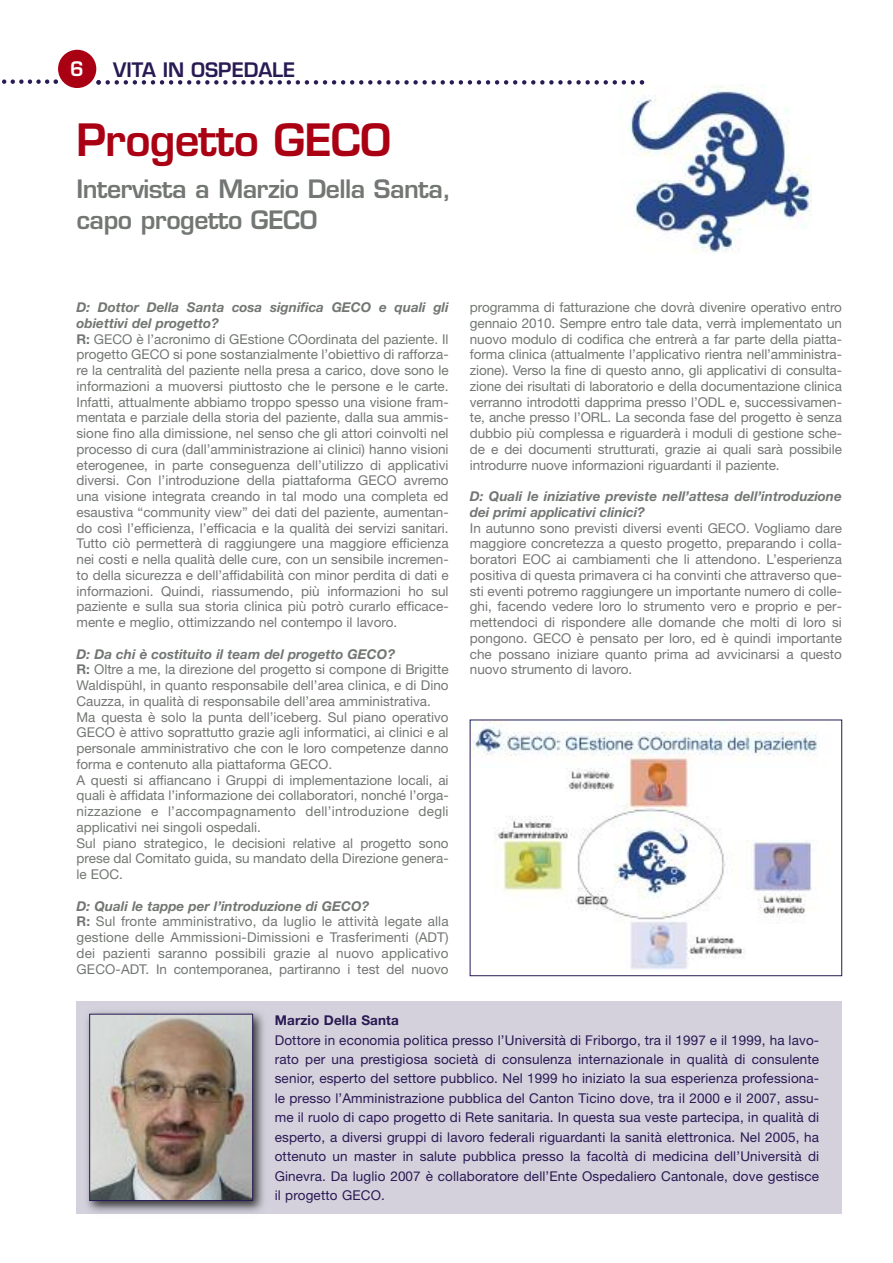
<style>
.page{position:relative;width:893px;height:1263px;background:#fff}
.page>*{position:absolute;margin:0;border:0;box-sizing:border-box;transform-origin:0 0}
.t1{font:600 43.5px "Eurostile";letter-spacing:-.02em;color:#aa0013}
.t2{font:600 24.75px/31.5px "Eurostile";letter-spacing:-.02em;color:#737773}
.t3{font:600 19.5px "Eurostile";color:#281a53}
.t4{font:600 19.5px "Eurostile";color:#fff}
.t5{font:13.5px/15.8px "Helvetica Neue";color:#737773}
.t6{font:13.5px/19.5px "Helvetica Neue";letter-spacing:.01em;color:#281a53;text-align:justify}
.t7{font:italic 700 13.5px/15.8px "Helvetica Neue";color:#737773}
.t8{font:700 13.5px "Helvetica Neue";letter-spacing:.01em;color:#281a53}
.s1{font-weight:700;font-style:italic}
.s2{font-weight:700}
</style>
<div class="page">
<div style="left:77px;top:1001px;width:765px;height:213px;background:#d4d1dd"></div>
<img style="left:628px;top:84px;width:184px;height:169px">
<svg style="left:96px;top:80px;width:548px;height:5px"></svg>
<svg style="left:2px;top:79px;width:56px;height:5px"></svg>
<div style="left:58px;top:50px;width:38px;height:38px;background:#aa0013;border-radius:50%"></div>
<img style="left:472px;top:722px;width:346px;height:248px">
<div style="left:470px;top:720px;width:372px;height:256px;border:1px solid #281a53"></div>
<img style="left:87px;top:1012px;width:177px;height:201px">
<img style="left:91px;top:1016px;width:160px;height:183px">
<div style="left:89px;top:1014px;width:164px;height:187px;border:1px solid #281a53"></div>
<h3 class="t4" style="left:70px;top:62px;width:15px">6</h3>
<h3 class="t3" style="left:113px;top:62px;width:184px">VITA IN OSPEDALE</h3>
<h1 class="t1" style="left:77px;top:123px;width:316px">Progetto GECO</h1>
<h2 class="t2" style="left:77px;top:176px;width:376px">Intervista a Marzio Della Santa, capo progetto GECO</h2>
<p class="t5" style="left:77px;top:301px;width:374px"><span class="s1">D: Dottor Della Santa cosa significa GECO e quali gli obiettivi del progetto?<br></span><span class="s2">R:</span> GECO è l’acronimo di GEstione COordinata del paziente. Il progetto GECO si pone sostanzialmente l’obiettivo di rafforza&shy;re la centralità del paziente nella presa a carico, dove sono le informazioni a muoversi piuttosto che le persone e le carte.<br>Infatti, attualmente abbiamo troppo spesso una visione fram&shy;mentata e parziale della storia del paziente, dalla sua ammis&shy;sione fino alla dimissione, nel senso che gli attori coinvolti nel processo di cura (dall’amministrazione ai clinici) hanno visioni eterogenee, in parte conseguenza dell’utilizzo di applicativi diversi. Con l’introduzione della piattaforma GECO avremo una visione integrata creando in tal modo una completa ed esaustiva “community view” dei dati del paziente, aumentan&shy;do così l’efficienza, l’efficacia e la qualità dei servizi sanitari.<br>Tutto ciò permetterà di raggiungere una maggiore efficienza nei costi e nella qualità delle cure, con un sensibile incremen&shy;to della sicurezza e dell’affidabilità con minor perdita di dati e informazioni. Quindi, riassumendo, più informazioni ho sul paziente e sulla sua storia clinica più potrò curarlo efficace&shy;mente e meglio, ottimizzando nel contempo il lavoro.</p>
<p class="t5" style="left:77px;top:647px;width:374px"><span class="s1">D: Da chi è costituito il team del progetto GECO?<br></span><span class="s2">R:</span> Oltre a me, la direzione del progetto si compone di Brigitte Waldispühl, in quanto responsabile dell’area clinica, e di Dino Cauzza, in qualità di responsabile dell’area amministrativa.<br>Ma questa è solo la punta dell’iceberg. Sul piano operativo GECO è attivo soprattutto grazie agli informatici, ai clinici e al personale amministrativo che con le loro competenze danno forma e contenuto alla piattaforma GECO.<br>A questi si affiancano i Gruppi di implementazione locali, ai quali è affidata l’informazione dei collaboratori, nonché l’orga&shy;nizzazione e l’accompagnamento dell’introduzione degli applicativi nei singoli ospedali.<br>Sul piano strategico, le decisioni relative al progetto sono prese dal Comitato guida, su mandato della Direzione genera&shy;le EOC.</p>
<p class="t5" style="left:77px;top:899px;width:374px"><span class="s1">D: Quali le tappe per l’introduzione di GECO?<br></span><span class="s2">R:</span> Sul fronte amministrativo, da luglio le attività legate alla gestione delle Ammissioni-Dimissioni e Trasferimenti (ADT) dei pazienti saranno possibili grazie al nuovo applicativo GECO-ADT. In contemporanea, partiranno i test del nuovo</p>
<p class="t5" style="left:470px;top:301px;width:374px;text-align:justify">programma di fatturazione che dovrà divenire operativo entro gennaio 2010. Sempre entro tale data, verrà implementato un nuovo modulo di codifica che entrerà a far parte della piatta&shy;forma clinica (attualmente l’applicativo rientra nell’amministra&shy;zione). Verso la fine di questo anno, gli applicativi di consulta&shy;zione dei risultati di laboratorio e della documentazione clinica verranno introdotti dapprima presso l’ODL e, successivamen&shy;te, anche presso l’ORL. La seconda fase del progetto è senza dubbio più complessa e riguarderà i moduli di gestione sche&shy;de e dei documenti strutturati, grazie ai quali sarà possibile introdurre nuove informazioni riguardanti il paziente.</p>
<p class="t7" style="left:470px;top:490px;width:374px">D: Quali le iniziative previste nell’attesa dell’introduzione dei primi applicativi clinici?</p>
<p class="t5" style="left:470px;top:521px;width:374px;text-align:justify">In autunno sono previsti diversi eventi GECO. Vogliamo dare maggiore concretezza a questo progetto, preparando i colla&shy;boratori EOC ai cambiamenti che li attendono. L’esperienza positiva di questa primavera ci ha convinti che attraverso que&shy;sti eventi potremo raggiungere un importante numero di colle&shy;ghi, facendo vedere loro lo strumento vero e proprio e per&shy;mettendoci di rispondere alle domande che molti di loro si pongono. GECO è pensato per loro, ed è quindi importante che possano iniziare quanto prima ad avvicinarsi a questo nuovo strumento di lavoro.</p>
<p class="t8" style="left:275px;top:1015px;width:126px">Marzio Della Santa</p>
<p class="t6" style="left:275px;top:1031px;width:546px">Dottore in economia politica presso l’Università di Friborgo, tra il 1997 e il 1999, ha lavo&shy;rato per una prestigiosa società di consulenza internazionale in qualità di consulente senior, esperto del settore pubblico. Nel 1999 ho iniziato la sua esperienza professiona&shy;le presso l’Amministrazione pubblica del Canton Ticino dove, tra il 2000 e il 2007, assu&shy;me il ruolo di capo progetto di Rete sanitaria. In questa sua veste partecipa, in qualità di esperto, a diversi gruppi di lavoro federali riguardanti la sanità elettronica. Nel 2005, ha ottenuto un master in salute pubblica presso la facoltà di medicina dell’Università di Ginevra. Da luglio 2007 è collaboratore dell’Ente Ospedaliero Cantonale, dove gestisce il progetto GECO.</p>
</div>
